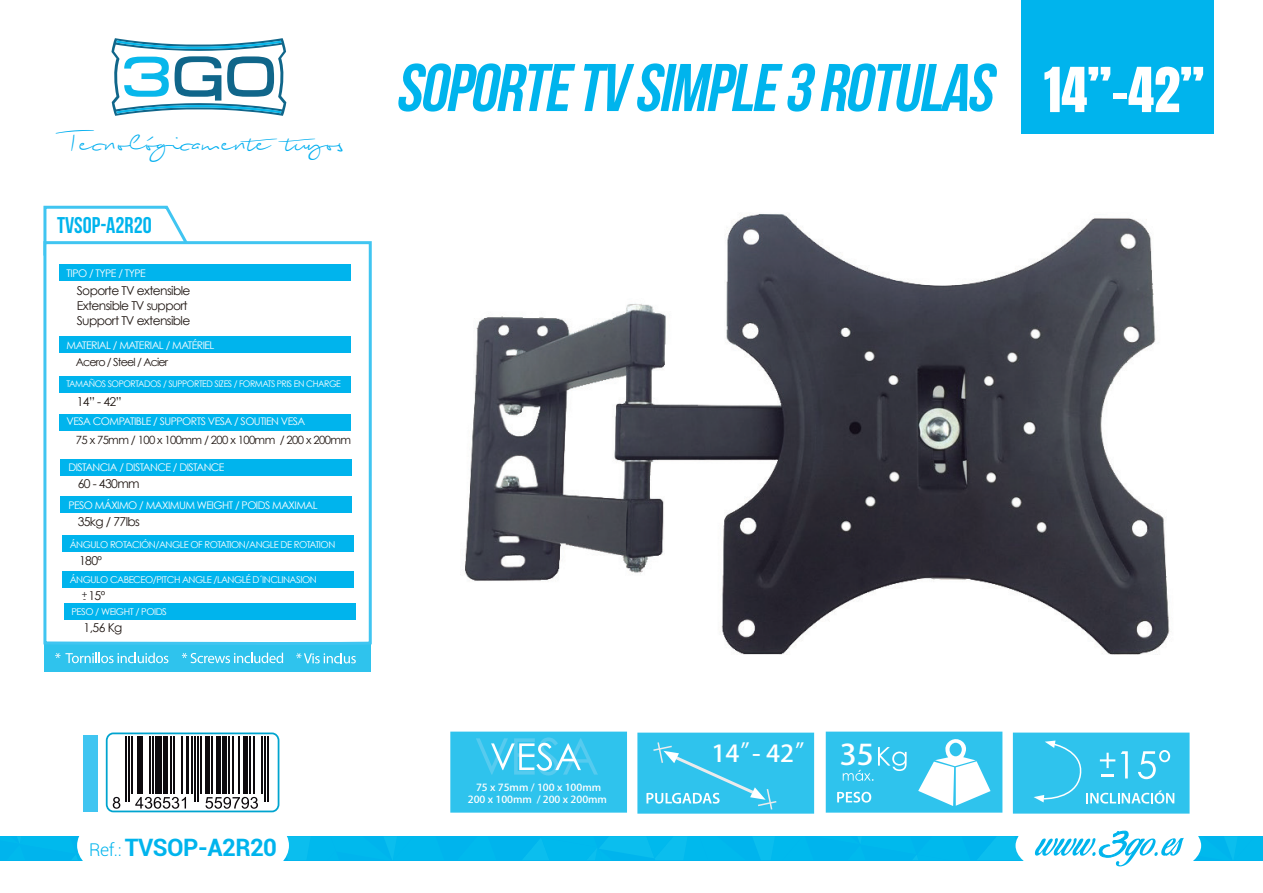
<style>
.page{position:relative;width:1263px;height:893px;background:#fff}
.page>*{position:absolute;margin:0;border:0;box-sizing:border-box;transform-origin:0 0}
.t1{font:italic 67.2px "Bebas Neue";color:#00b4ed}
.t2{font:33.9px "Biloxi Script";color:#00aeef}
.t3{font:700 24px "Roboto";letter-spacing:-.025em;color:#00b4ed}
.t4{font:700 23.25px "Adobe Fan Heiti Std";color:#fff;scale:1.08 1}
.t5{font:22.8px "Bebas Neue";color:#00b4ed}
.t6{font:12.15px/14.7px "Century Gothic";letter-spacing:-.05em;color:#211814}
.t7{font:11.4px "Century Gothic";letter-spacing:-.055em;color:#211814}
.t8{font:11.1px "Century Gothic";letter-spacing:-.075em;color:#211814}
.t9{font:10.5px "Century Gothic";letter-spacing:-.05em;color:#fff}
.t10{font:700 9.75px/11.7px "Adobe Fan Heiti Std";color:#fff;text-align:center;scale:1.08 1}
.t11{font:9.45px "Century Gothic";letter-spacing:-.05em;color:#fff}
.t12{font:9.45px "Myriad Pro";color:#231f20}
.t13{font:9.15px "Century Gothic";letter-spacing:-.05em;color:#fff;scale:.96 1}
.s1{font-weight:300;font-size:17.55px}
.s2{font-family:"Anton";font-style:normal;font-size:52.65px;color:#fff}
.s3{font-size:28.2px}
</style>
<div class="page">
<img style="left:464px;top:133px;width:750px;height:522px">
<svg style="left:111px;top:38px;width:175px;height:78px"></svg>
<div style="left:106px;top:732px;width:173px;height:80px;border:2px solid #00a4cf;border-radius:7px"></div>
<div style="left:83px;top:735px;width:15px;height:77px;background:#40c5f1"></div>
<svg style="left:0;top:830px;width:1263px;height:36px"></svg>
<div style="left:1021px;top:0;width:193px;height:133px;background:#00b4ed"></div>
<hr style="left:125px;top:736px;width:1px;height:66px;background:#0c090d">
<hr style="left:128px;top:736px;width:1px;height:66px;background:#0c090d">
<hr style="left:131px;top:736px;width:1px;height:58px;background:#0c090d">
<hr style="left:137px;top:736px;width:3px;height:58px;background:#0c090d">
<hr style="left:142px;top:736px;width:1px;height:58px;background:#0c090d">
<hr style="left:149px;top:736px;width:2px;height:58px;background:#0c090d">
<hr style="left:152px;top:736px;width:2px;height:58px;background:#0c090d">
<div style="left:155px;top:736px;width:6px;height:58px;background:#0c090d"></div>
<hr style="left:163px;top:736px;width:4px;height:58px;background:#0c090d">
<hr style="left:170px;top:736px;width:2px;height:58px;background:#0c090d">
<hr style="left:173px;top:736px;width:2px;height:58px;background:#0c090d">
<hr style="left:181px;top:736px;width:1px;height:58px;background:#0c090d">
<hr style="left:186px;top:736px;width:3px;height:58px;background:#0c090d">
<hr style="left:192px;top:736px;width:1px;height:58px;background:#0c090d">
<hr style="left:195px;top:736px;width:1px;height:66px;background:#0c090d">
<hr style="left:198px;top:736px;width:1px;height:66px;background:#0c090d">
<hr style="left:201px;top:736px;width:1px;height:58px;background:#0c090d">
<div style="left:205px;top:736px;width:5px;height:58px;background:#0c090d"></div>
<hr style="left:211px;top:736px;width:2px;height:58px;background:#0c090d">
<hr style="left:216px;top:736px;width:4px;height:58px;background:#0c090d">
<hr style="left:222px;top:736px;width:4px;height:58px;background:#0c090d">
<hr style="left:228px;top:736px;width:1px;height:58px;background:#0c090d">
<hr style="left:232px;top:736px;width:2px;height:58px;background:#0c090d">
<hr style="left:239px;top:736px;width:1px;height:58px;background:#0c090d">
<div style="left:243px;top:736px;width:5px;height:58px;background:#0c090d"></div>
<hr style="left:249px;top:736px;width:2px;height:58px;background:#0c090d">
<hr style="left:254px;top:736px;width:1px;height:58px;background:#0c090d">
<hr style="left:261px;top:736px;width:2px;height:58px;background:#0c090d">
<hr style="left:264px;top:736px;width:2px;height:66px;background:#0c090d">
<hr style="left:267px;top:736px;width:2px;height:66px;background:#0c090d">
<svg style="left:113px;top:797px;width:7px;height:12px"></svg>
<svg style="left:135px;top:797px;width:51px;height:12px"></svg>
<svg style="left:205px;top:797px;width:53px;height:12px"></svg>
<div style="left:450px;top:732px;width:177px;height:81px;background:#2fc3ed"></div>
<div style="left:637px;top:733px;width:177px;height:81px;background:#2fc3ed"></div>
<div style="left:826px;top:732px;width:176px;height:81px;background:#2fc3ed"></div>
<div style="left:1013px;top:733px;width:176px;height:81px;background:#2fc3ed"></div>
<svg style="left:476px;top:737px;width:122px;height:38px"></svg>
<svg style="left:918px;top:739px;width:72px;height:67px"></svg>
<svg style="left:646px;top:742px;width:131px;height:68px"></svg>
<svg style="left:837px;top:792px;width:34px;height:11px"></svg>
<svg style="left:843px;top:747px;width:63px;height:34px"></svg>
<svg style="left:1034px;top:740px;width:140px;height:64px"></svg>
<div style="left:44px;top:643px;width:327px;height:29px;background:#2fc3ed"></div>
<svg style="left:55px;top:653px;width:113px;height:10px"></svg>
<svg style="left:296px;top:653px;width:60px;height:10px"></svg>
<svg style="left:182px;top:653px;width:101px;height:10px"></svg>
<svg style="left:43px;top:205px;width:144px;height:35px"></svg>
<svg style="left:43px;top:240px;width:329px;height:405px"></svg>
<div style="left:59px;top:265px;width:291px;height:16px;background:#00b4ed"></div>
<div style="left:59px;top:337px;width:291px;height:16px;background:#00b4ed"></div>
<div style="left:59px;top:376px;width:291px;height:16px;background:#00b4ed"></div>
<div style="left:59px;top:414px;width:291px;height:16px;background:#00b4ed"></div>
<div style="left:61px;top:497px;width:291px;height:16px;background:#00b4ed"></div>
<div style="left:61px;top:459px;width:291px;height:16px;background:#00b4ed"></div>
<div style="left:62px;top:536px;width:291px;height:16px;background:#00b4ed"></div>
<div style="left:62px;top:571px;width:291px;height:17px;background:#00b4ed"></div>
<div style="left:64px;top:603px;width:291px;height:16px;background:#00b4ed"></div>
<h2 class="t2" style="left:67px;top:121px;width:278px">Tecnológicamente tuyos</h2>
<h3 class="t5" style="left:57px;top:213px;width:96px">TVSOP-A2R20</h3>
<p class="t9" style="left:67px;top:266px;width:81px">TIPO / TYPE / TYPE</p>
<p class="t6" style="left:77px;top:283px;width:115px">Soporte TV extensible<br>Extensible TV support<br>Support TV extensible</p>
<p class="t9" style="left:67px;top:339px;width:149px">MATERIAL / MATERIAL / MATÉRIEL</p>
<p class="t13" style="left:67px;top:378px;width:287px">TAMAÑOS SOPORTADOS / SUPPORTED SIZES / FORMATS PRIS EN CHARGE</p>
<p class="t9" style="left:67px;top:415px;width:240px">VESA COMPATIBLE / SUPPORTS VESA / SOUTIEN VESA</p>
<p class="t8" style="left:76px;top:356px;width:94px">Acero / Steel / Acier</p>
<p class="t6" style="left:77px;top:394px;width:46px">14” - 42”</p>
<p class="t7" style="left:76px;top:432px;width:277px">75 x 75mm / 100 x 100mm / 200 x 100mm / 200 x 200mm</p>
<p class="t9" style="left:68px;top:461px;width:158px">DISTANCIA / DISTANCE / DISTANCE</p>
<p class="t6" style="left:78px;top:476px;width:64px">60 - 430mm</p>
<p class="t9" style="left:68px;top:498px;width:251px">PESO MÁXIMO / MAXIMUM WEIGHT / POIDS MAXIMAL</p>
<p class="t6" style="left:78px;top:514px;width:64px">35kg / 77lbs</p>
<p class="t11" style="left:70px;top:538px;width:267px">ÁNGULO ROTACIÓN/ANGLE OF ROTATION/ANGLE DE ROTATION</p>
<p class="t6" style="left:79px;top:553px;width:24px">180º</p>
<p class="t11" style="left:70px;top:574px;width:249px">ÁNGULO CABECEO/PITCH ANGLE /LANGLÉ D´INCLINASION</p>
<p class="t6" style="left:88px;top:588px;width:18px">15º</p>
<p class="t12" style="left:82px;top:588px;width:7px">+</p>
<p class="t12" style="left:83px;top:593px;width:4px">-</p>
<p class="t11" style="left:71px;top:605px;width:97px">PESO / WEIGHT / POIDS</p>
<p class="t6" style="left:84px;top:620px;width:40px">1,56 Kg</p>
<h3 class="t3" style="left:89px;top:831px;width:189px"><span class="s1">Ref.:</span> TVSOP-A2R20</h3>
<h1 class="t1" style="left:395px;top:51px;width:811px">SOPORTETVSIMPLE3ROTULAS <span class="s2">1 4 ” - 4 2 ”</span></h1>
<p class="t10" style="left:468px;top:782px;width:130px">75 x 75mm / 100 x 100mm<br>200 x 100mm / 200 x 200mm</p>
<h3 class="t4" style="left:712px;top:739px;width:152px">14”- 42” <span class="s3">35</span></h3>
</div>
